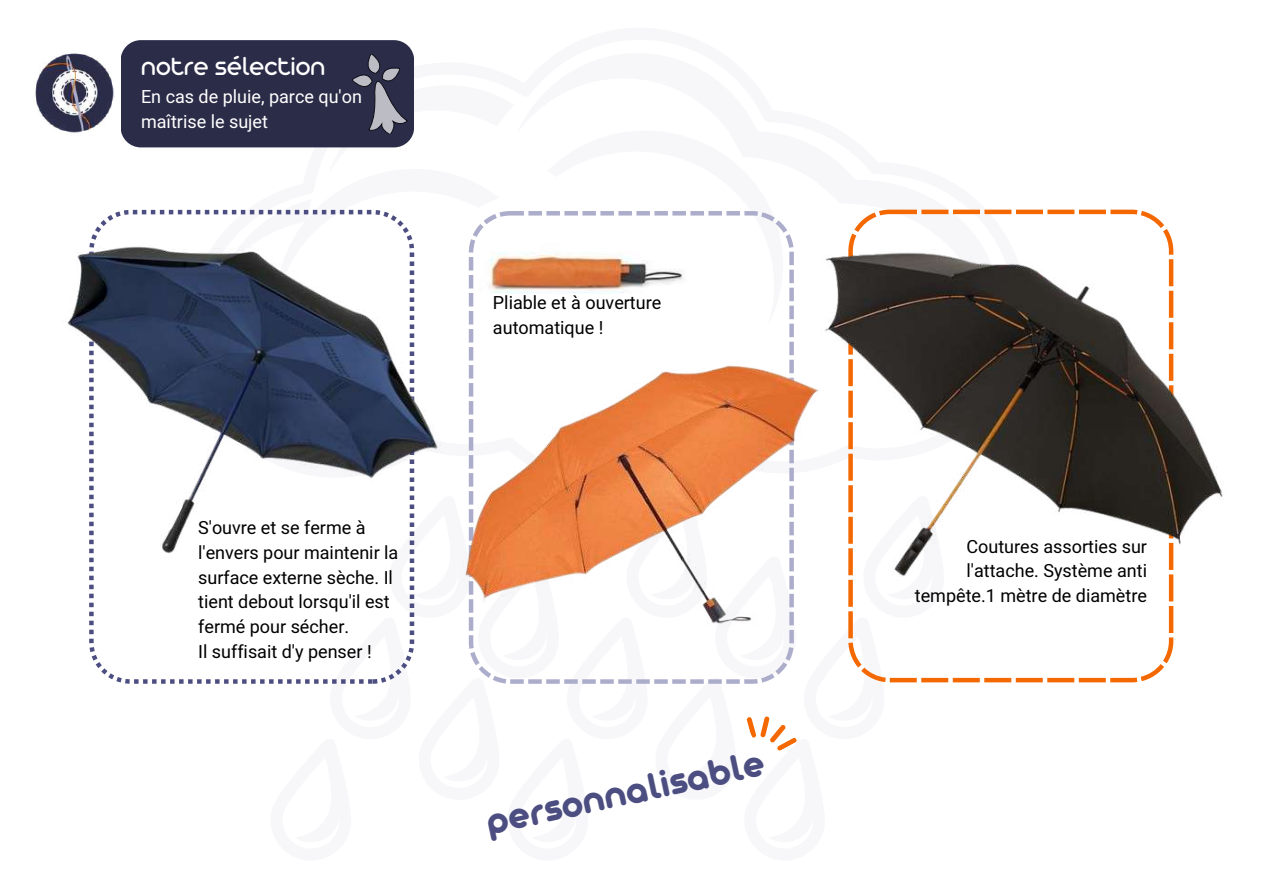
<style>
.page{position:relative;width:1263px;height:894px;background:#fff}
.page>*{position:absolute;margin:0;border:0;box-sizing:border-box;transform-origin:0 0}
.t1{font:700 41.1px "Arista Pro";color:#4c4e81}
.t2{font:28.2px "Arista Pro";color:#fff}
.t3{font:18px/24.8px "Heebo";color:#000}
.t4{font:18px/24.8px "Heebo";color:#fff}
</style>
<div class="page">
<svg style="left:848px;top:209px;width:325px;height:473px"></svg>
<svg style="left:89px;top:593px;width:325px;height:90px"></svg>
<svg style="left:469px;top:211px;width:325px;height:472px"></svg>
<div style="left:121px;top:40px;width:292px;height:107px;background:#2b2c48;border-radius:20px"></div>
<img style="left:35px;top:53px;width:79px;height:80px">
<img style="left:67px;top:209px;width:375px;height:381px">
<img style="left:824px;top:211px;width:399px;height:406px">
<img style="left:462px;top:360px;width:357px;height:271px">
<img style="left:480px;top:236px;width:209px;height:57px">
<svg style="left:746px;top:716px;width:51px;height:35px"></svg>
<svg style="left:352px;top:53px;width:56px;height:82px"></svg>
<h2 class="t2" style="left:141px;top:57px;width:186px">notre sélection</h2>
<p class="t4" style="left:141px;top:85px;width:222px">En cas de pluie, parce qu'on maîtrise le sujet</p>
<p class="t3" style="left:198px;top:516px;width:202px">S'ouvre et se ferme à l'envers pour maintenir la surface externe sèche. Il tient debout lorsqu'il est fermé pour sécher.<br>Il suffisait d'y penser !</p>
<p class="t3" style="left:493px;top:291px;width:170px">Pliable et à ouverture automatique !</p>
<h1 class="t1" style="left:483px;top:808px;width:285px;rotate:-12deg">personnalisable</h1>
<p class="t3" style="left:915px;top:534px;width:234px;text-align:right">Coutures assorties sur l'attache. Système anti tempête.1 mètre de diamètre</p>
</div>
